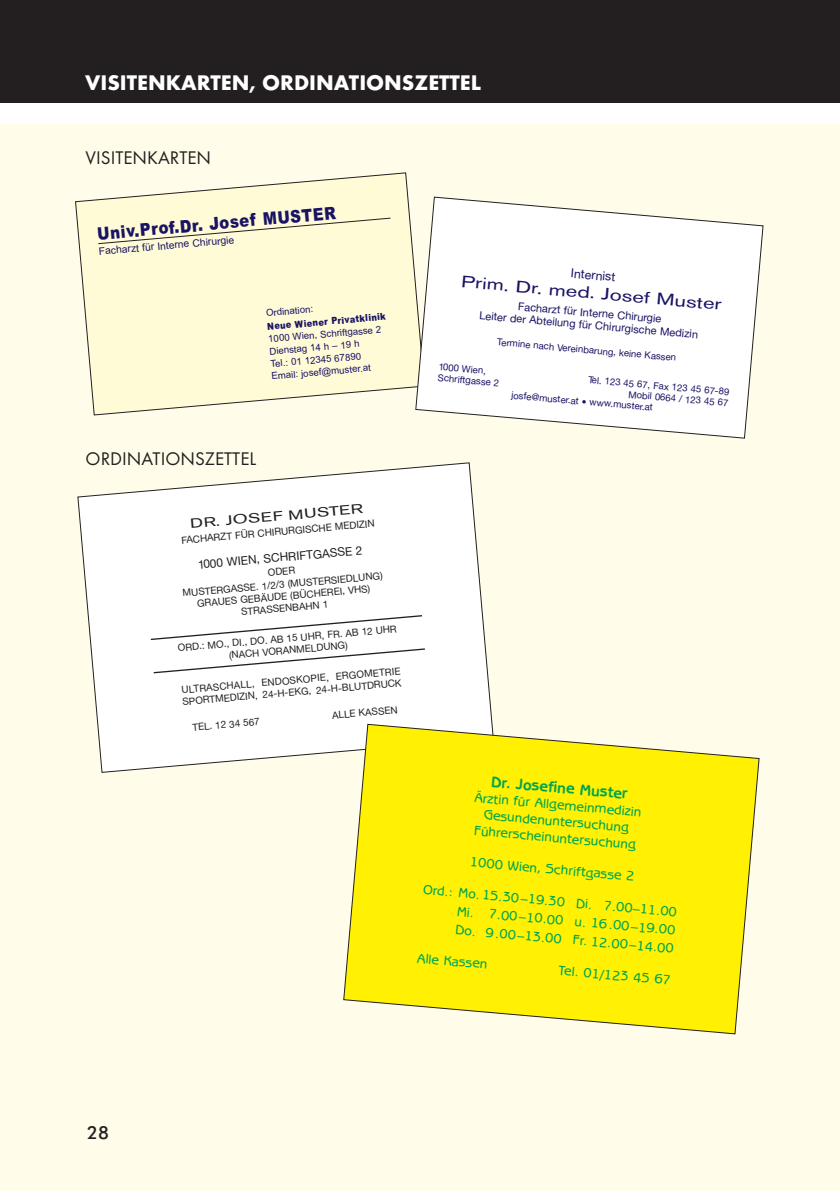
<style>
.page{position:relative;width:840px;height:1191px;background:#fff}
.page>*{position:absolute;margin:0;border:0;box-sizing:border-box;transform-origin:0 0}
.t1{font:700 22px "Futura EF";color:#fff}
.t2{font:19px "Futura EF";color:#231f20}
.t3{font:500 18px "Futura BT";color:#231f20}
.t4{font:900 17.4px "Arial";color:#191364;scale:.85 1}
.t5{font:16.4px "Akzidenz Grotesk BE";color:#191364;scale:1.35 1}
.t6{font:700 15.8px "Benguiat Gothic IT Cby BT";color:#00a54f}
.t7{font:500 13.8px/16.4px "Benguiat Gothic IT Cby BT";color:#00a54f;text-align:center}
.t8{font:13.2px "Akzidenz Grotesk BE";color:#231f20;scale:1.4 1}
.t9{font:12.4px "Helvetica Neue";color:#191364}
.t10{font:11.8px "Helvetica Neue";color:#231f20}
.t11{font:11px/12.4px "Helvetica Neue";color:#191364;text-align:center}
.t12{font:10.4px "Arial";color:#191364}
.t13{font:10px/11.8px "Helvetica Neue";color:#231f20;text-align:center}
.t14{font:9.6px/11px "Helvetica Neue";color:#191364}
.t15{font:9.6px/12.4px "Arial";color:#191364}
.t16{font:900 9.6px "Arial";color:#191364;scale:.85 1}
</style>
<div class="page">
<div style="left:0;top:125px;width:839px;height:1066px;background:#fffde9"></div>
<div style="left:0;top:0;width:839px;height:102px;background:#231f20"></div>
<svg style="left:75px;top:172px;width:340px;height:243px"></svg>
<svg style="left:98px;top:218px;width:292px;height:26px;background:#f6f2ce"></svg>
<svg style="left:415px;top:196px;width:348px;height:243px"></svg>
<div style="left:436px;top:218px;width:305px;height:202px;background:#fff"></div>
<svg style="left:77px;top:462px;width:416px;height:311px;background:#fdfcf9"></svg>
<svg style="left:149px;top:614px;width:274px;height:27px;background:#f4f4f4"></svg>
<svg style="left:152px;top:647px;width:274px;height:27px;background:#f4f4f4"></svg>
<svg style="left:343px;top:723px;width:416px;height:311px"></svg>
<h1 class="t1" style="left:85px;top:74px;width:397px">VISITENKARTEN, ORDINATIONSZETTEL</h1>
<h2 class="t2" style="left:86px;top:150px;width:127px">VISITENKARTEN</h2>
<h3 class="t4" style="left:96px;top:224px;width:283px;rotate:-5deg">Univ.Prof.Dr. Josef MUSTER</h3>
<p class="t12" style="left:99px;top:247px;width:137px;rotate:-5deg">Facharzt für Interne Chirurgie</p>
<p class="t15" style="left:265px;top:308px;width:49px;rotate:-5deg">Ordination:</p>
<p class="t16" style="left:266px;top:321px;width:141px;rotate:-5deg">Neue Wiener Privatklinik</p>
<p class="t15" style="left:268px;top:334px;width:115px;rotate:-5deg">1000 Wien, Schriftgasse 2<br>Dienstag 14 h – 19 h<br>Tel.: 01 12345 67890<br>Email: josef@muster.at</p>
<h2 class="t2" style="left:86px;top:451px;width:172px">ORDINATIONSZETTEL</h2>
<h3 class="t8" style="left:190px;top:519px;width:125px;rotate:-5deg">DR. JOSEF MUSTER</h3>
<p class="t13" style="left:181px;top:535px;width:195px;rotate:-5deg">FACHARZT FÜR CHIRURGISCHE MEDIZIN</p>
<p class="t10" style="left:197px;top:560px;width:166px;rotate:-5deg">1000 WIEN, SCHRIFTGASSE 2</p>
<p class="t13" style="left:181px;top:574px;width:202px;line-height:13.2px;rotate:-5deg">ODER<br>MUSTERGASSE. 1/2/3 (MUSTERSIEDLUNG)</p>
<p class="t13" style="left:197px;top:598px;width:175px;rotate:-5deg">GRAUES GEBÄUDE (BÜCHEREI, VHS)<br>STRASSENBAHN 1</p>
<p class="t13" style="left:177px;top:643px;width:221px;rotate:-5deg">ORD.: MO., DI., DO. AB 15 UHR, FR. AB 12 UHR (NACH VORANMELDUNG)</p>
<p class="t13" style="left:181px;top:685px;width:221px;text-align:left;rotate:-5deg">ULTRASCHALL, ENDOSKOPIE, ERGOMETRIE<br>SPORTMEDIZIN, 24-H-EKG, 24-H-BLUTDRUCK</p>
<p class="t13" style="left:192px;top:722px;width:69px;rotate:-5deg">TEL. 12 34 567</p>
<p class="t13" style="left:331px;top:710px;width:67px;rotate:-5deg">ALLE KASSEN</p>
<p class="t9" style="left:571px;top:268px;width:46px;rotate:5deg">Internist</p>
<h3 class="t5" style="left:461px;top:275px;width:195px;rotate:5deg">Prim. Dr. med. Josef Muster</h3>
<p class="t11" style="left:480px;top:298px;width:221px;rotate:5deg">Facharzt für Interne Chirurgie<br>Leiter der Abteilung für Chirurgische Medizin</p>
<p class="t14" style="left:497px;top:337px;width:181px;rotate:5deg">Termine nach Vereinbarung, keine Kassen</p>
<p class="t14" style="left:439px;top:362px;width:49px;rotate:5deg">1000 Wien,</p>
<p class="t14" style="left:588px;top:375px;width:143px;rotate:5deg">Tel. 123 45 67, Fax 123 45 67-89</p>
<p class="t14" style="left:438px;top:373px;width:63px;rotate:5deg">Schriftgasse 2</p>
<p class="t14" style="left:512px;top:379px;width:218px;text-indent:116px;rotate:5deg">Mobil 0664 / 123 45 67 josfe@muster.at • www.muster.at</p>
<h3 class="t6" style="left:491px;top:776px;width:138px;rotate:5deg">Dr. Josefine Muster</h3>
<h3 class="t7" style="left:475px;top:790px;width:169px;rotate:5deg">Ärztin für Allgemeinmedizin<br>Gesundenuntersuchung<br>Führerscheinuntersuchung</h3>
<h3 class="t7" style="left:470px;top:855px;width:166px;rotate:5deg">1000 Wien, Schriftgasse 2</h3>
<h3 class="t7" style="left:459px;top:884px;width:220px;line-height:18.4px;text-align:justify;text-indent:-36px;rotate:5deg">Ord.: Mo.15.30–19.30 Di. 7.00–11.00<br>Mi. 7.00–10.00 u. 16.00–19.00<br>Do. 9.00–13.00 Fr. 12.00–14.00</h3>
<h3 class="t7" style="left:417px;top:951px;width:72px;rotate:5deg">Alle Kassen</h3>
<h3 class="t7" style="left:559px;top:963px;width:114px;rotate:5deg">Tel. 01/123 45 67</h3>
<h3 class="t3" style="left:87px;top:1125px;width:23px">28</h3>
</div>
